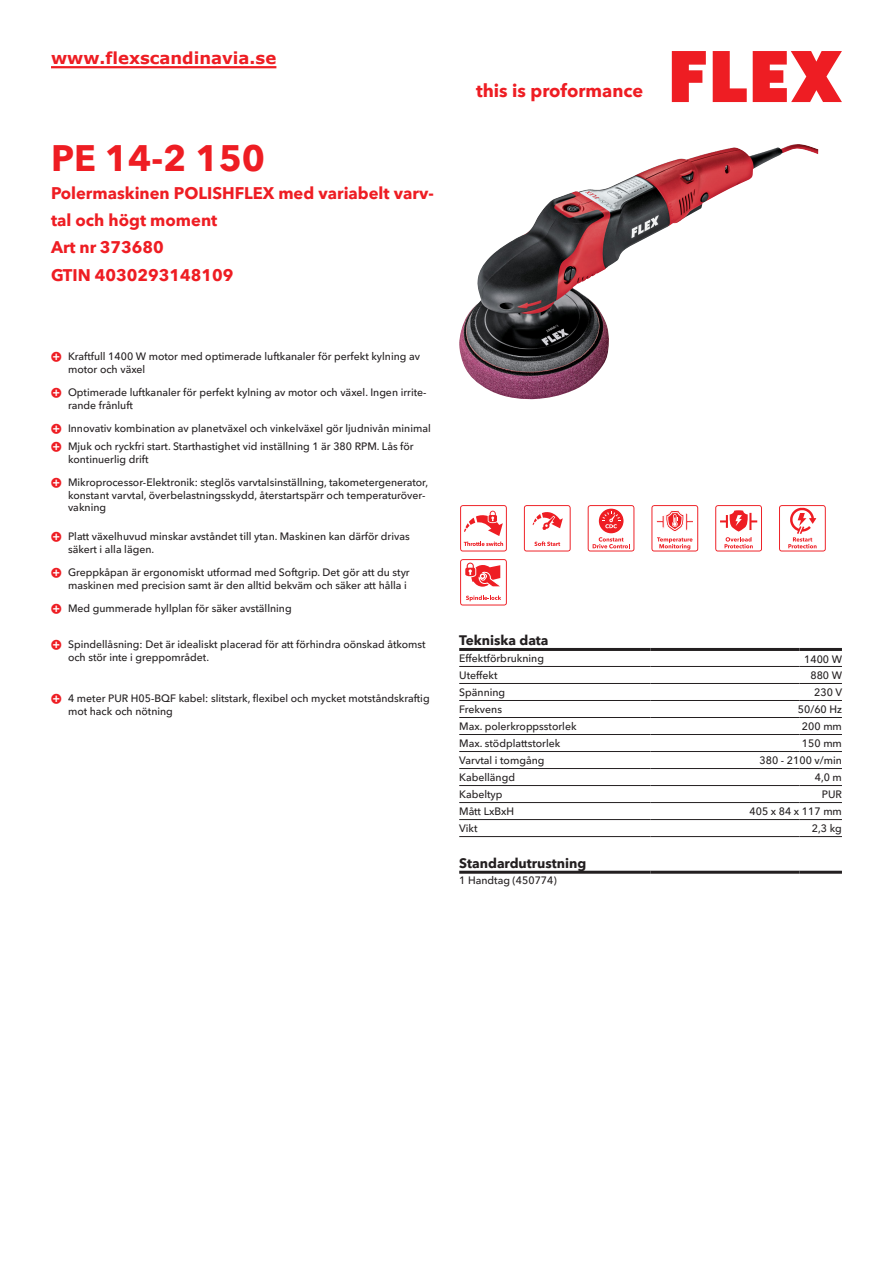
<style>
.page{position:relative;width:893px;height:1263px;background:#fff}
.page>*{position:absolute;margin:0;border:0;box-sizing:border-box;transform-origin:0 0}
.CB_AF_Product-name{font:700 36px "Avenir Next W1 G";color:#ee1d23}
.t1{font:700 18px "Avenir Next W1 G";color:#ee1d23}
.CB_AF_Product-short{font:700 16.5px/27px "Avenir Next W1 G";color:#ee1d23}
.CB_AF_Order-number{font:700 16.5px "Avenir Next W1 G";color:#ee1d23}
.t2{font:700 16.5px "Verdana";color:#ee1d23}
.CB_AF_Table-headline{font:700 13.5px "Avenir Next W1 G";color:#231f20}
.CB_AF_Table-specific{font:500 10.5px/12.6px "Avenir Next W1 G";color:#231f20}
</style>
<div class="page">
<svg style="left:672px;top:51px;width:34px;height:51px"></svg>
<svg style="left:713px;top:51px;width:34px;height:51px"></svg>
<svg style="left:753px;top:51px;width:89px;height:51px"></svg>
<img style="left:459px;top:144px;width:359px;height:255px">
<hr style="left:459px;top:666px;width:192px;height:1px;background:#231f20">
<hr style="left:651px;top:666px;width:148px;height:1px;background:#231f20">
<hr style="left:799px;top:666px;width:43px;height:1px;background:#231f20">
<hr style="left:459px;top:683px;width:192px;height:1px;background:#231f20">
<hr style="left:651px;top:683px;width:148px;height:1px;background:#231f20">
<hr style="left:799px;top:683px;width:43px;height:1px;background:#231f20">
<hr style="left:459px;top:700px;width:192px;height:1px;background:#231f20">
<hr style="left:651px;top:700px;width:148px;height:1px;background:#231f20">
<hr style="left:799px;top:700px;width:43px;height:1px;background:#231f20">
<hr style="left:459px;top:717px;width:192px;height:1px;background:#231f20">
<hr style="left:651px;top:717px;width:148px;height:1px;background:#231f20">
<hr style="left:799px;top:717px;width:43px;height:1px;background:#231f20">
<hr style="left:459px;top:734px;width:192px;height:1px;background:#231f20">
<hr style="left:651px;top:734px;width:148px;height:1px;background:#231f20">
<hr style="left:799px;top:734px;width:43px;height:1px;background:#231f20">
<hr style="left:459px;top:751px;width:192px;height:1px;background:#231f20">
<hr style="left:651px;top:751px;width:148px;height:1px;background:#231f20">
<hr style="left:799px;top:751px;width:43px;height:1px;background:#231f20">
<hr style="left:459px;top:768px;width:192px;height:1px;background:#231f20">
<hr style="left:651px;top:768px;width:148px;height:1px;background:#231f20">
<hr style="left:799px;top:768px;width:43px;height:1px;background:#231f20">
<hr style="left:459px;top:785px;width:192px;height:1px;background:#231f20">
<hr style="left:651px;top:785px;width:148px;height:1px;background:#231f20">
<hr style="left:799px;top:785px;width:43px;height:1px;background:#231f20">
<hr style="left:459px;top:802px;width:192px;height:1px;background:#231f20">
<hr style="left:651px;top:802px;width:148px;height:1px;background:#231f20">
<hr style="left:799px;top:802px;width:43px;height:1px;background:#231f20">
<hr style="left:459px;top:819px;width:192px;height:1px;background:#231f20">
<hr style="left:651px;top:819px;width:148px;height:1px;background:#231f20">
<hr style="left:799px;top:819px;width:43px;height:1px;background:#231f20">
<hr style="left:459px;top:836px;width:192px;height:1px;background:#231f20">
<hr style="left:651px;top:836px;width:148px;height:1px;background:#231f20">
<hr style="left:799px;top:836px;width:43px;height:1px;background:#231f20">
<hr style="left:459px;top:648px;width:192px;height:3px;background:#231f20">
<hr style="left:651px;top:648px;width:148px;height:3px;background:#231f20">
<hr style="left:799px;top:648px;width:43px;height:3px;background:#231f20">
<hr style="left:459px;top:871px;width:192px;height:3px;background:#231f20">
<hr style="left:651px;top:871px;width:148px;height:3px;background:#231f20">
<hr style="left:799px;top:871px;width:43px;height:3px;background:#231f20">
<svg style="left:460px;top:505px;width:47px;height:46px"></svg>
<svg style="left:524px;top:505px;width:47px;height:46px"></svg>
<svg style="left:588px;top:505px;width:46px;height:46px"></svg>
<svg style="left:651px;top:505px;width:47px;height:46px"></svg>
<svg style="left:715px;top:505px;width:47px;height:46px"></svg>
<svg style="left:779px;top:505px;width:47px;height:46px"></svg>
<svg style="left:460px;top:559px;width:47px;height:46px"></svg>
<hr style="left:51px;top:66px;width:225px;height:3px;background:#ee1d23">
<h3 class="t2" style="left:51px;top:46px;width:227px">www.flexscandinavia.se</h3>
<p class="CB_AF_Product-name" style="left:51px;top:130px;width:216px">PE 14-2 150</p>
<p class="CB_AF_Product-short" style="left:51px;top:178px;width:384px">Polermaskinen POLISHFLEX med variabelt varv&shy;tal och högt moment</p>
<p class="CB_AF_Order-number" style="left:51px;top:234px;width:114px">Art nr 373680</p>
<p class="CB_AF_Order-number" style="left:51px;top:262px;width:184px">GTIN 4030293148109</p>
<h2 class="t1" style="left:476px;top:77px;width:169px">this is proformance</h2>
<p class="CB_AF_Table-specific" style="left:68px;top:349px;width:354px">Kraftfull 1400 W motor med optimerade luftkanaler för perfekt kylning av motor och växel</p>
<p class="CB_AF_Table-specific" style="left:68px;top:385px;width:360px">Optimerade luftkanaler för perfekt kylning av motor och växel. Ingen irrite&shy;rande frånluft</p>
<p class="CB_AF_Table-specific" style="left:68px;top:421px;width:364px">Innovativ kombination av planetväxel och vinkelväxel gör ljudnivån minimal</p>
<p class="CB_AF_Table-specific" style="left:68px;top:439px;width:347px">Mjuk och ryckfri start. Starthastighet vid inställning 1 är 380 RPM. Lås för kontinuerlig drift</p>
<p class="CB_AF_Table-specific" style="left:68px;top:475px;width:362px">Mikroprocessor-Elektronik: steglös varvtalsinställning, takometergenerator, konstant varvtal, överbelastningsskydd, återstartspärr och temperaturöver&shy;vakning</p>
<p class="CB_AF_Table-specific" style="left:68px;top:529px;width:343px">Platt växelhuvud minskar avståndet till ytan. Maskinen kan därför drivas säkert i alla lägen.</p>
<p class="CB_AF_Table-specific" style="left:68px;top:565px;width:343px">Greppkåpan är ergonomiskt utformad med Softgrip. Det gör att du styr maskinen med precision samt är den alltid bekväm och säker att hålla i</p>
<p class="CB_AF_Table-specific" style="left:68px;top:601px;width:225px">Med gummerade hyllplan för säker avställning</p>
<p class="CB_AF_Table-specific" style="left:68px;top:637px;width:359px">Spindellåsning: Det är idealiskt placerad för att förhindra oönskad åtkomst och stör inte i greppområdet.</p>
<p class="CB_AF_Table-specific" style="left:68px;top:691px;width:363px">4 meter PUR H05-BQF kabel: slitstark, flexibel och mycket motståndskraftig mot hack och nötning</p>
<p class="CB_AF_Table-headline" style="left:459px;top:630px;width:91px">Tekniska data</p>
<p class="CB_AF_Table-specific" style="left:459px;top:651px;width:86px">Effektförbrukning</p>
<p class="CB_AF_Table-specific" style="left:804px;top:652px;width:39px">1400 W</p>
<p class="CB_AF_Table-specific" style="left:459px;top:668px;width:40px">Uteffekt</p>
<p class="CB_AF_Table-specific" style="left:810px;top:668px;width:33px">880 W</p>
<p class="CB_AF_Table-specific" style="left:459px;top:685px;width:48px">Spänning</p>
<p class="CB_AF_Table-specific" style="left:814px;top:685px;width:29px">230 V</p>
<p class="CB_AF_Table-specific" style="left:459px;top:702px;width:44px">Frekvens</p>
<p class="CB_AF_Table-specific" style="left:798px;top:702px;width:46px">50/60 Hz</p>
<p class="CB_AF_Table-specific" style="left:459px;top:719px;width:119px">Max. polerkroppsstorlek</p>
<p class="CB_AF_Table-specific" style="left:802px;top:719px;width:41px">200 mm</p>
<p class="CB_AF_Table-specific" style="left:459px;top:736px;width:103px">Max. stödplattstorlek</p>
<p class="CB_AF_Table-specific" style="left:802px;top:736px;width:41px">150 mm</p>
<p class="CB_AF_Table-specific" style="left:459px;top:753px;width:87px">Varvtal i tomgång</p>
<p class="CB_AF_Table-specific" style="left:760px;top:753px;width:84px">380 - 2100 v/min</p>
<p class="CB_AF_Table-specific" style="left:459px;top:770px;width:57px">Kabellängd</p>
<p class="CB_AF_Table-specific" style="left:815px;top:770px;width:29px">4,0 m</p>
<p class="CB_AF_Table-specific" style="left:459px;top:787px;width:45px">Kabeltyp</p>
<p class="CB_AF_Table-specific" style="left:822px;top:787px;width:22px">PUR</p>
<p class="CB_AF_Table-specific" style="left:459px;top:804px;width:56px">Mått LxBxH</p>
<p class="CB_AF_Table-specific" style="left:749px;top:804px;width:94px">405 x 84 x 117 mm</p>
<p class="CB_AF_Table-specific" style="left:459px;top:821px;width:20px">Vikt</p>
<p class="CB_AF_Table-specific" style="left:812px;top:821px;width:32px">2,3 kg</p>
<p class="CB_AF_Table-headline" style="left:459px;top:852px;width:129px">Standardutrustning</p>
<p class="CB_AF_Table-specific" style="left:459px;top:873px;width:99px">1 Handtag (450774)</p>
</div>
